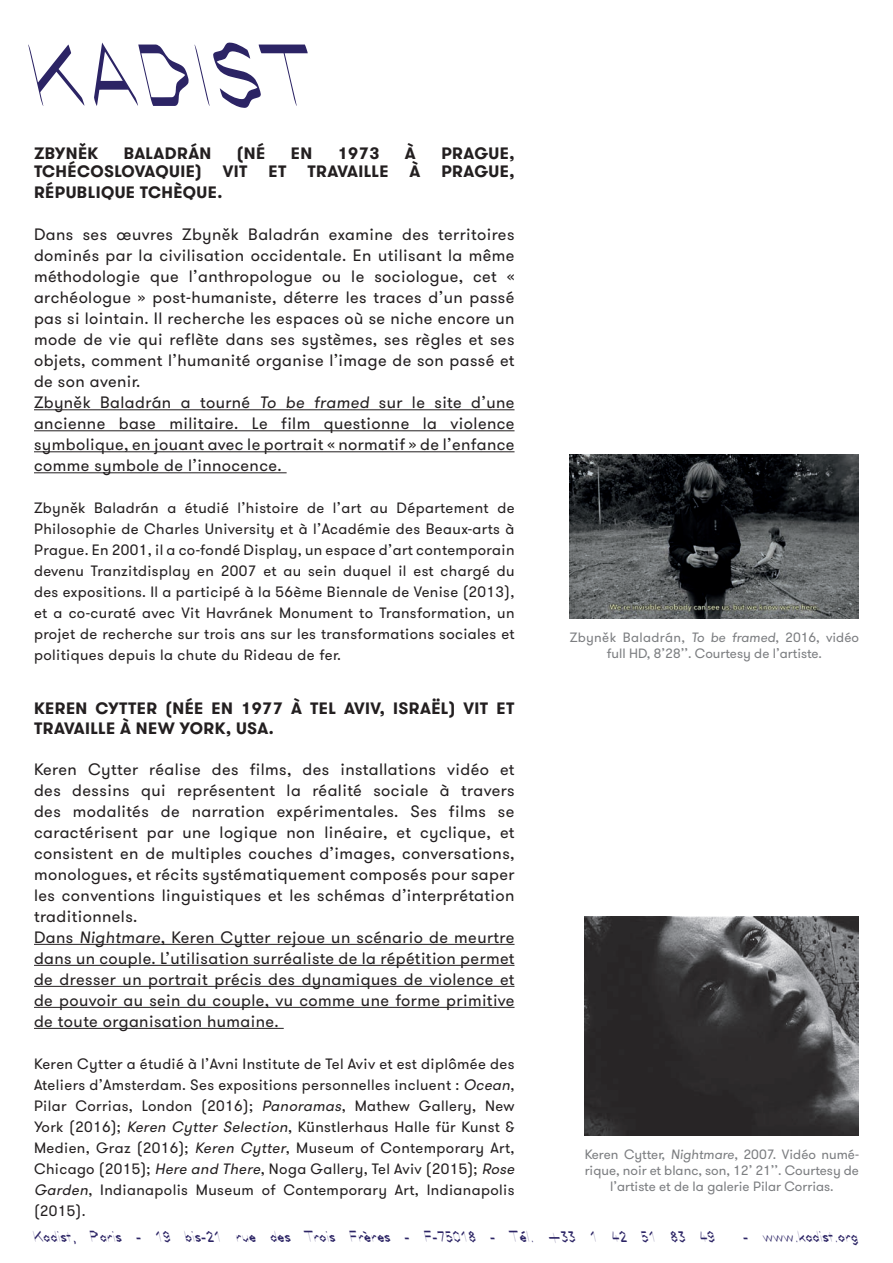
<style>
.page{position:relative;width:893px;height:1263px;background:#fff}
.page>*{position:absolute;margin:0;border:0;box-sizing:border-box;transform-origin:0 0}
.t1{font:90px "mtdbt 2 f 4 d";color:#2c2465}
.t2{font:16.5px/21px "GT Walsheim";letter-spacing:.025em;color:#231f20}
.t3{font:700 16.5px/19.8px "GT Walsheim";letter-spacing:.025em;color:#231f20}
.t4{font:16.5px "mtdbt 2 f 4 d";color:#2c2465}
.t5{font:15px/21px "GT Walsheim";letter-spacing:.025em;color:#231f20;text-align:justify}
.t6{font:13.5px/16.2px "GT Walsheim";color:#7c7e81;text-align:center}
.s1{font-style:italic}
</style>
<div class="page">
<hr style="left:34px;top:409px;width:480px;height:1px;background:#231f20">
<hr style="left:34px;top:430px;width:480px;height:1px;background:#231f20">
<hr style="left:34px;top:451px;width:480px;height:1px;background:#231f20">
<hr style="left:34px;top:472px;width:253px;height:1px;background:#231f20">
<img style="left:570px;top:454px;width:289px;height:164px">
<hr style="left:34px;top:944px;width:480px;height:1px;background:#231f20">
<hr style="left:34px;top:965px;width:480px;height:1px;background:#231f20">
<hr style="left:34px;top:986px;width:480px;height:1px;background:#231f20">
<hr style="left:34px;top:1007px;width:480px;height:1px;background:#231f20">
<hr style="left:34px;top:1028px;width:250px;height:1px;background:#231f20">
<img style="left:585px;top:916px;width:274px;height:219px">
<h1 class="t1" style="left:34px;top:21px;width:291px">KADIST</h1>
<p class="t3" style="left:34px;top:144px;width:66px">ZBYNĚK</p>
<p class="t3" style="left:124px;top:144px;width:89px">BALADRÁN</p>
<p class="t3" style="left:237px;top:144px;width:30px">(NÉ</p>
<p class="t3" style="left:291px;top:144px;width:23px">EN</p>
<p class="t3" style="left:338px;top:144px;width:43px">1973</p>
<p class="t3" style="left:405px;top:144px;width:12px">À</p>
<p class="t3" style="left:441px;top:144px;width:75px">PRAGUE,</p>
<p class="t3" style="left:34px;top:162px;width:169px">TCHÉCOSLOVAQUIE)</p>
<p class="t3" style="left:223px;top:162px;width:26px">VIT</p>
<p class="t3" style="left:268px;top:162px;width:19px">ET</p>
<p class="t3" style="left:307px;top:162px;width:83px">TRAVAILLE</p>
<p class="t3" style="left:410px;top:162px;width:12px">À</p>
<p class="t3" style="left:441px;top:162px;width:75px">PRAGUE,</p>
<p class="t3" style="left:34px;top:183px;width:190px">RÉPUBLIQUE TCHÈQUE.</p>
<p class="t2" style="left:34px;top:224px;width:482px">Dans ses œuvres Zbyněk Baladrán examine des territoires dominés par la civilisation occidentale. En utilisant la même méthodologie que l’anthropologue ou le sociologue, cet « archéologue » post-humaniste, déterre les traces d’un passé pas si lointain. Il recherche les espaces où se niche encore un mode de vie qui reflète dans ses systèmes, ses règles et ses objets, comment l’humanité organise l’image de son passé et de son avenir.<br>Zbyněk Baladrán a tourné <span class="s1">To be framed</span> sur le site d’une ancienne base militaire. Le film questionne la violence symbolique, en jouant avec le portrait « normatif » de l’enfance comme symbole de l’innocence.</p>
<p class="t5" style="left:34px;top:498px;width:482px">Zbyněk Baladrán a étudié l’histoire de l’art au Département de Philosophie de Charles University et à l’Académie des Beaux-arts à Prague. En 2001, il a co-fondé Display, un espace d’art contemporain devenu Tranzitdisplay en 2007 et au sein duquel il est chargé du des expositions. Il a participé à la 56ème Biennale de Venise (2013), et a co-curaté avec Vit Havránek Monument to Transformation, un projet de recherche sur trois ans sur les transformations sociales et politiques depuis la chute du Rideau de fer.</p>
<p class="t3" style="left:34px;top:699px;width:482px">KEREN CYTTER (NÉE EN 1977 À TEL AVIV, ISRAËL) VIT ET<br>TRAVAILLE À NEW YORK, USA.</p>
<p class="t2" style="left:34px;top:759px;width:482px">Keren Cytter réalise des films, des installations vidéo et des dessins qui représentent la réalité sociale à travers des modalités de narration expérimentales. Ses films se caractérisent par une logique non linéaire, et cyclique, et consistent en de multiples couches d’images, conversations, monologues, et récits systématiquement composés pour saper les conventions linguistiques et les schémas d’interprétation traditionnels.<br>Dans <span class="s1">Nightmare</span>, Keren Cytter rejoue un scénario de meurtre dans un couple. L’utilisation surréaliste de la répétition permet de dresser un portrait précis des dynamiques de violence et de pouvoir au sein du couple, vu comme une forme primitive de toute organisation humaine.</p>
<p class="t5" style="left:34px;top:1053px;width:485px;text-align:left">Keren Cytter a étudié à l’Avni Institute de Tel Aviv et est diplômée des Ateliers d’Amsterdam. Ses expositions personnelles incluent : <span class="s1">Ocean</span>, Pilar Corrias, London (2016); <span class="s1">Panoramas</span>, Mathew Gallery, New York (2016); <span class="s1">Keren Cytter Selection</span>, Künstlerhaus Halle für Kunst &amp; Medien, Graz (2016); <span class="s1">Keren Cytter</span>, Museum of Contemporary Art, Chicago (2015); <span class="s1">Here and There</span>, Noga Gallery, Tel Aviv (2015); <span class="s1">Rose Garden</span>, Indianapolis Museum of Contemporary Art, Indianapolis (2015).</p>
<p class="t6" style="left:570px;top:629px;width:291px">Zbyněk Baladrán, <span class="s1">To be framed</span>, 2016, vidéo full HD, 8’28’’. Courtesy de l’artiste.</p>
<p class="t6" style="left:585px;top:1146px;width:276px">Keren Cytter, <span class="s1">Nightmare</span>, 2007. Vidéo numé&shy;rique, noir et blanc, son, 12’ 21’’. Courtesy de l’artiste et de la galerie Pilar Corrias.</p>
<p class="t4" style="left:34px;top:1227px;width:684px">Kadist, Paris - 19 bis-21 rue des Trois Frères - F-75018 - Tél. +33 1 42 51 83 49</p>
<p class="t4" style="left:744px;top:1227px;width:116px">- www.kadist.org</p>
</div>
